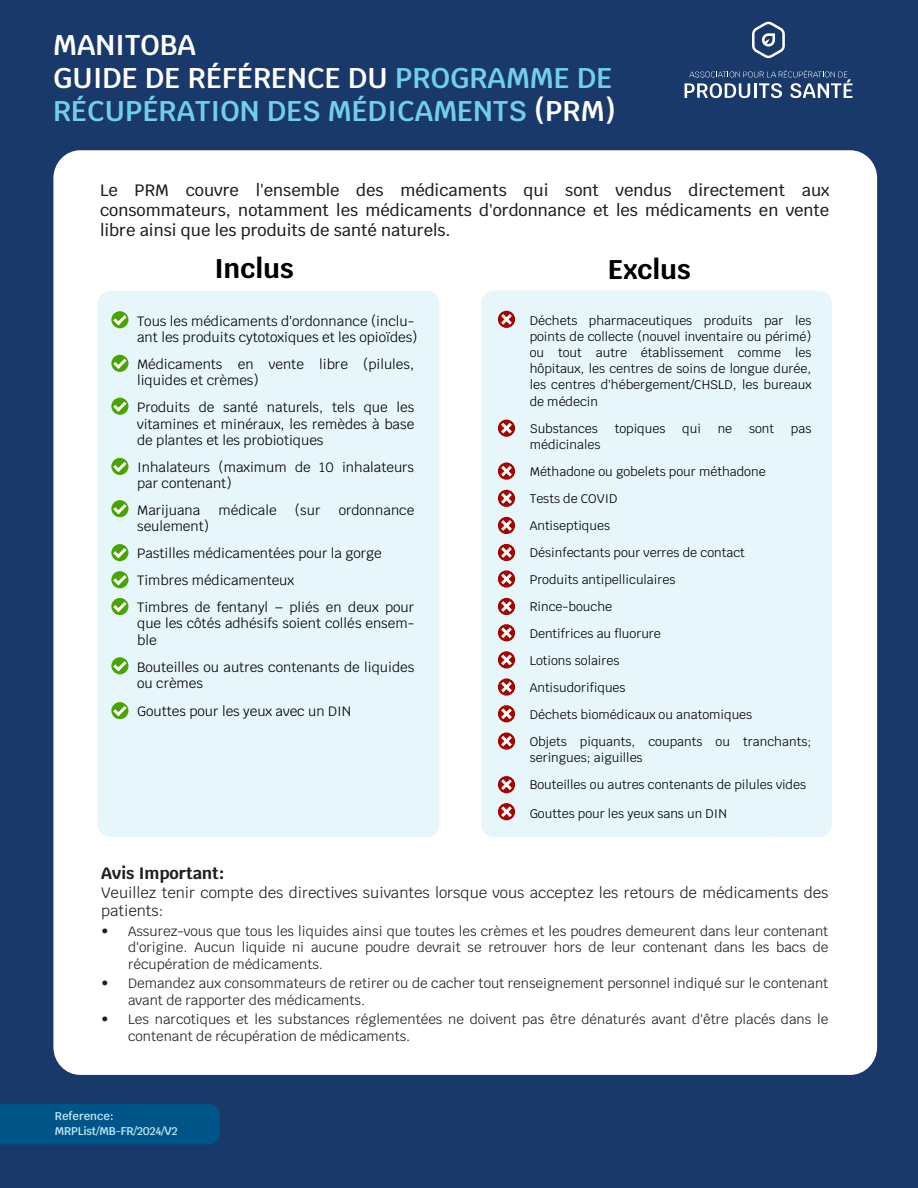
<style>
.page{position:relative;width:918px;height:1188px;background:#18396a}
.page>*{position:absolute;margin:0;border:0;box-sizing:border-box;transform-origin:0 0}
.t1{font:600 28.5px/33px "Krub";color:#73ceec}
.t2{font:700 27px "Krub";color:#000}
.t3{font:500 16.5px/19.8px "Krub";color:#231f20;text-align:justify}
.t4{font:700 16.5px "Krub";color:#231f20}
.t5{font:15px/18px "Krub";color:#231f20}
.t6{font:13.5px/16.2px "Krub";color:#000}
.t7{font:13.5px/16.5px "Krub";color:#231f20}
.t8{font:12.45px/27px "Krub";color:#000}
.t9{font:600 11.25px/14.7px "Krub";letter-spacing:-.02em;color:#bde5ef}
.s1{color:#fff}
</style>
<div class="page">
<div style="left:53px;top:150px;width:824px;height:925px;background:#fff;border-radius:27px"></div>
<div style="left:98px;top:291px;width:341px;height:546px;background:#e7f6fb;border-radius:13px"></div>
<div style="left:481px;top:291px;width:351px;height:546px;background:#e7f6fb;border-radius:13px"></div>
<div style="left:0;top:1104px;width:220px;height:40px;background:#058"></div>
<svg style="left:111px;top:311px;width:17px;height:17px"></svg>
<svg style="left:113px;top:315px;width:14px;height:10px"></svg>
<svg style="left:111px;top:355px;width:17px;height:17px"></svg>
<svg style="left:113px;top:359px;width:14px;height:10px"></svg>
<svg style="left:111px;top:398px;width:17px;height:17px"></svg>
<svg style="left:113px;top:402px;width:14px;height:10px"></svg>
<svg style="left:111px;top:458px;width:17px;height:17px"></svg>
<svg style="left:113px;top:462px;width:14px;height:10px"></svg>
<svg style="left:111px;top:500px;width:17px;height:17px"></svg>
<svg style="left:113px;top:504px;width:14px;height:10px"></svg>
<svg style="left:111px;top:544px;width:17px;height:17px"></svg>
<svg style="left:113px;top:548px;width:14px;height:10px"></svg>
<svg style="left:111px;top:571px;width:17px;height:17px"></svg>
<svg style="left:113px;top:575px;width:14px;height:10px"></svg>
<svg style="left:111px;top:598px;width:17px;height:17px"></svg>
<svg style="left:113px;top:602px;width:14px;height:10px"></svg>
<svg style="left:111px;top:657px;width:17px;height:17px"></svg>
<svg style="left:113px;top:661px;width:14px;height:10px"></svg>
<svg style="left:111px;top:702px;width:17px;height:17px"></svg>
<svg style="left:113px;top:706px;width:14px;height:10px"></svg>
<div style="left:498px;top:311px;width:17px;height:17px;background:#a30500;border-radius:50%"></div>
<svg style="left:501px;top:314px;width:11px;height:11px"></svg>
<div style="left:498px;top:420px;width:17px;height:17px;background:#a30500;border-radius:50%"></div>
<svg style="left:501px;top:423px;width:11px;height:11px"></svg>
<svg style="left:498px;top:463px;width:17px;height:17px"></svg>
<svg style="left:501px;top:466px;width:11px;height:10px"></svg>
<div style="left:498px;top:490px;width:17px;height:17px;background:#a30500;border-radius:50%"></div>
<svg style="left:501px;top:493px;width:11px;height:11px"></svg>
<div style="left:498px;top:517px;width:17px;height:17px;background:#a30500;border-radius:50%"></div>
<svg style="left:501px;top:520px;width:11px;height:11px"></svg>
<div style="left:498px;top:544px;width:17px;height:17px;background:#a30500;border-radius:50%"></div>
<svg style="left:501px;top:547px;width:11px;height:11px"></svg>
<svg style="left:498px;top:570px;width:17px;height:18px"></svg>
<svg style="left:501px;top:574px;width:11px;height:10px"></svg>
<div style="left:498px;top:598px;width:17px;height:17px;background:#a30500;border-radius:50%"></div>
<svg style="left:501px;top:601px;width:11px;height:11px"></svg>
<div style="left:498px;top:624px;width:17px;height:17px;background:#a30500;border-radius:50%"></div>
<svg style="left:501px;top:627px;width:11px;height:11px"></svg>
<svg style="left:498px;top:651px;width:17px;height:18px"></svg>
<svg style="left:501px;top:655px;width:11px;height:10px"></svg>
<svg style="left:498px;top:678px;width:17px;height:18px"></svg>
<svg style="left:501px;top:682px;width:11px;height:10px"></svg>
<div style="left:498px;top:705px;width:17px;height:17px;background:#a30500;border-radius:50%"></div>
<svg style="left:501px;top:708px;width:11px;height:11px"></svg>
<svg style="left:498px;top:733px;width:17px;height:17px"></svg>
<svg style="left:501px;top:736px;width:11px;height:10px"></svg>
<div style="left:498px;top:776px;width:17px;height:17px;background:#a30500;border-radius:50%"></div>
<svg style="left:501px;top:779px;width:11px;height:11px"></svg>
<div style="left:498px;top:803px;width:17px;height:17px;background:#a30500;border-radius:50%"></div>
<svg style="left:501px;top:806px;width:11px;height:11px"></svg>
<svg style="left:752px;top:21px;width:33px;height:37px"></svg>
<svg style="left:685px;top:70px;width:168px;height:28px"></svg>
<h1 class="t1" style="left:53px;top:29px;width:564px"><span class="s1">MANITOBA<br>GUIDE DE RÉFÉRENCE DU</span> PROGRAMME DE<br>RÉCUPÉRATION DES MÉDICAMENTS <span class="s1">(PRM)</span></h1>
<h3 class="t3" style="left:100px;top:181px;width:731px">Le PRM couvre l'ensemble des médicaments qui sont vendus directement aux consommateurs, notamment les médicaments d'ordonnance et les médicaments en vente libre ainsi que les produits de santé naturels.</h3>
<h2 class="t2" style="left:214px;top:253px;width:81px">Inclus</h2>
<h2 class="t2" style="left:608px;top:254px;width:84px">Exclus</h2>
<p class="t6" style="left:137px;top:313px;width:282px">Tous les médicaments d'ordonnance (inclu&shy;ant les produits cytotoxiques et les opioïdes)</p>
<p class="t6" style="left:137px;top:356px;width:279px">Médicaments en vente libre (pilules, liquides et crèmes)</p>
<p class="t6" style="left:137px;top:399px;width:279px;text-align:justify">Produits de santé naturels, tels que les vitamines et minéraux, les remèdes à base de plantes et les probiotiques</p>
<p class="t6" style="left:137px;top:459px;width:279px">Inhalateurs (maximum de 10 inhalateurs par contenant)</p>
<p class="t6" style="left:137px;top:502px;width:65px">Marijuana</p>
<p class="t6" style="left:219px;top:502px;width:59px">médicale</p>
<p class="t6" style="left:295px;top:502px;width:27px">(sur</p>
<p class="t6" style="left:339px;top:502px;width:77px">ordonnance</p>
<p class="t6" style="left:137px;top:513px;width:279px;line-height:27px">seulement)<br>Pastilles médicamentées pour la gorge<br>Timbres médicamenteux<br>Timbres de fentanyl – pliés en deux pour</p>
<p class="t6" style="left:137px;top:615px;width:279px">que les côtés adhésifs soient collés ensem&shy;ble</p>
<p class="t6" style="left:137px;top:659px;width:279px">Bouteilles ou autres contenants de liquides ou crèmes</p>
<p class="t6" style="left:137px;top:703px;width:216px">Gouttes pour les yeux avec un DIN</p>
<p class="t8" style="left:530px;top:312px;width:283px;line-height:16.2px;text-align:justify">Déchets pharmaceutiques produits par les points de collecte (nouvel inventaire ou périmé) ou tout autre établissement comme les hôpitaux, les centres de soins de longue durée, les centres d'hébergement/CHSLD, les bureaux de médecin</p>
<p class="t8" style="left:530px;top:415px;width:70px">Substances</p>
<p class="t8" style="left:615px;top:415px;width:52px">topiques</p>
<p class="t8" style="left:682px;top:415px;width:20px">qui</p>
<p class="t8" style="left:718px;top:415px;width:16px">ne</p>
<p class="t8" style="left:749px;top:415px;width:27px">sont</p>
<p class="t8" style="left:791px;top:415px;width:22px">pas</p>
<p class="t8" style="left:530px;top:431px;width:283px">médicinales<br>Méthadone ou gobelets pour méthadone<br>Tests de COVID<br>Antiseptiques<br>Désinfectants pour verres de contact<br>Produits antipelliculaires<br>Rince-bouche<br>Dentifrices au fluorure<br>Lotions solaires<br>Antisudorifiques<br>Déchets biomédicaux ou anatomiques<br>Objets piquants, coupants ou tranchants;</p>
<p class="t8" style="left:530px;top:744px;width:278px">seringues; aiguilles<br>Bouteilles ou autres contenants de pilules vides</p>
<p class="t8" style="left:530px;top:800px;width:199px">Gouttes pour les yeux sans un DIN</p>
<h3 class="t4" style="left:101px;top:863px;width:125px">Avis Important:</h3>
<p class="t5" style="left:101px;top:884px;width:729px">Veuillez tenir compte des directives suivantes lorsque vous acceptez les retours de médicaments des patients:</p>
<p class="t7" style="left:128px;top:923px;width:702px;text-align:justify;text-indent:-27px">• Assurez-vous que tous les liquides ainsi que toutes les crèmes et les poudres demeurent dans leur contenant d'origine. Aucun liquide ni aucune poudre devrait se retrouver hors de leur contenant dans les bacs de récupération de médicaments.</p>
<p class="t7" style="left:128px;top:975px;width:702px;text-indent:-27px">• Demandez aux consommateurs de retirer ou de cacher tout renseignement personnel indiqué sur le contenant avant de rapporter des médicaments.</p>
<p class="t7" style="left:128px;top:1011px;width:702px;text-indent:-27px">• Les narcotiques et les substances réglementées ne doivent pas être dénaturés avant d'être placés dans le contenant de récupération de médicaments.</p>
<p class="t9" style="left:55px;top:1109px;width:124px">Reference:<br>MRPList/MB-FR/2024/V2</p>
</div>
